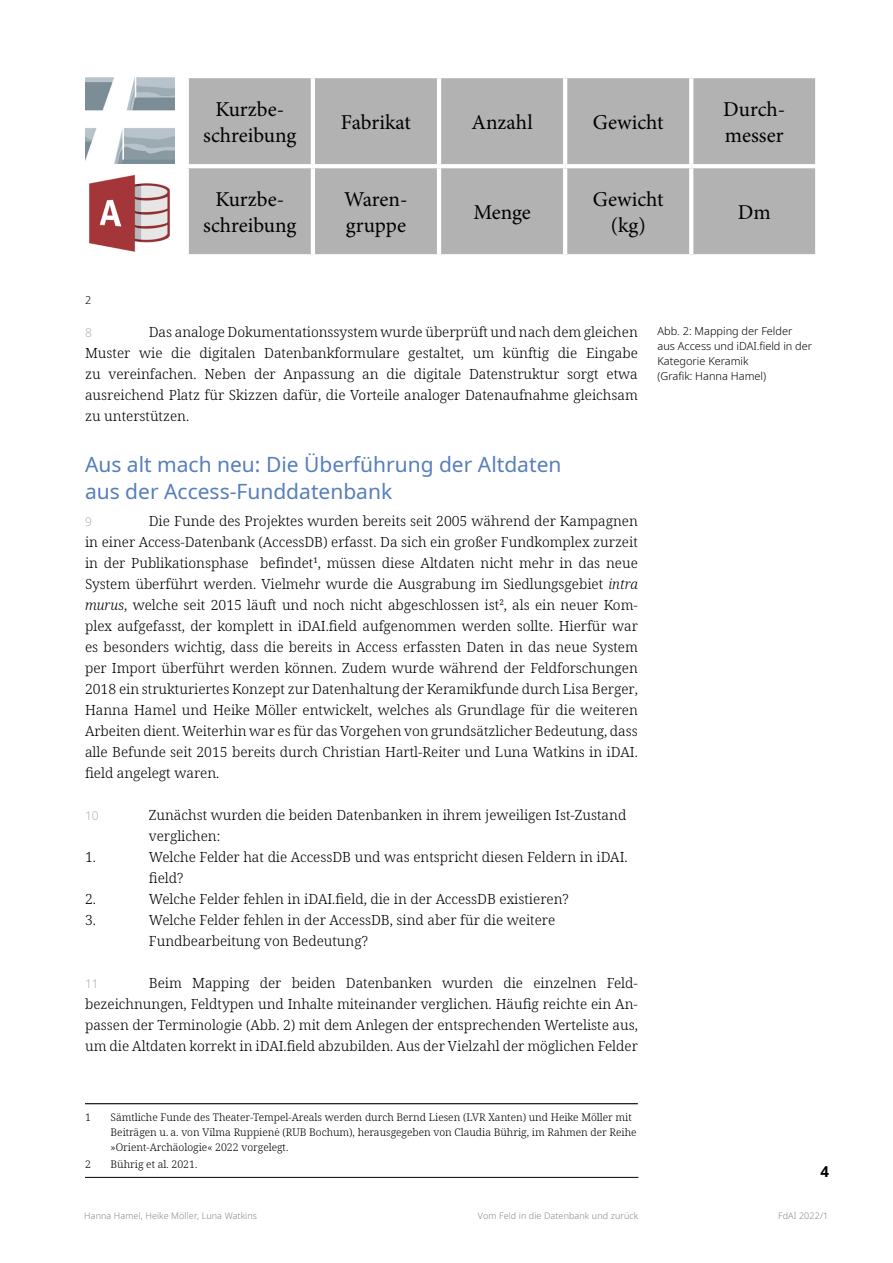
<style>
.page{position:relative;width:893px;height:1263px;background:#fff}
.page>*{position:absolute;margin:0;border:0;box-sizing:border-box;transform-origin:0 0}
.t1{font:21.15px/25.3px "Minion Pro";color:#000;text-align:center}
.t2{font:21px/27px "Noto Sans";color:#557ebb}
.t3{font:700 15px "Noto Sans";color:#000}
.t4{font:300 13.95px/21px "Noto Serif";color:#000;text-align:justify}
.t5{font:300 12px "Noto Sans";color:#b4aea7}
.t6{font:300 10.95px/15px "Noto Sans";color:#000}
.t7{font:300 10.5px/15px "Noto Serif";color:#000}
.t8{font:300 9px "Noto Sans";letter-spacing:.01em;color:#878787}
.s1{font-style:italic}
</style>
<div class="page">
<hr style="left:85px;top:1177px;width:553px;height:1px;background:#000">
<hr style="left:85px;top:1103px;width:553px;height:1px;background:#000">
<div style="left:189px;top:78px;width:626px;height:176px;background:#b3b2b2"></div>
<hr style="left:311px;top:78px;width:4px;height:86px;background:#fff">
<hr style="left:437px;top:78px;width:4px;height:86px;background:#fff">
<hr style="left:563px;top:78px;width:4px;height:86px;background:#fff">
<svg style="left:689px;top:78px;width:4px;height:86px"></svg>
<hr style="left:185px;top:164px;width:128px;height:4px;background:#fff">
<hr style="left:313px;top:164px;width:126px;height:4px;background:#fff">
<hr style="left:311px;top:168px;width:4px;height:86px;background:#fff">
<hr style="left:439px;top:164px;width:126px;height:4px;background:#fff">
<hr style="left:437px;top:168px;width:4px;height:86px;background:#fff">
<hr style="left:565px;top:164px;width:126px;height:4px;background:#fff">
<hr style="left:563px;top:168px;width:4px;height:86px;background:#fff">
<hr style="left:691px;top:164px;width:124px;height:4px;background:#fff">
<svg style="left:689px;top:168px;width:4px;height:86px"></svg>
<svg style="left:187px;top:254px;width:126px;height:1px"></svg>
<svg style="left:313px;top:254px;width:126px;height:1px"></svg>
<svg style="left:439px;top:254px;width:126px;height:1px"></svg>
<svg style="left:565px;top:254px;width:126px;height:2px"></svg>
<svg style="left:691px;top:254px;width:124px;height:2px"></svg>
<img style="left:89px;top:175px;width:81px;height:77px">
<img style="left:85px;top:77px;width:90px;height:86px">
<p class="t6" style="left:85px;top:293px;width:8px">2</p>
<h1 class="t1" style="left:203px;top:97px;width:95px">Kurzbe&shy;schreibung</h1>
<h1 class="t1" style="left:341px;top:110px;width:72px">Fabrikat</h1>
<h1 class="t1" style="left:471px;top:110px;width:63px">Anzahl</h1>
<h1 class="t1" style="left:593px;top:110px;width:72px">Gewicht</h1>
<h1 class="t1" style="left:203px;top:187px;width:95px">Kurzbe&shy;schreibung</h1>
<h1 class="t1" style="left:344px;top:187px;width:65px;text-align:left">Waren&shy;gruppe</h1>
<h1 class="t1" style="left:473px;top:200px;width:59px">Menge</h1>
<h1 class="t1" style="left:593px;top:187px;width:72px">Gewicht (kg)</h1>
<h1 class="t1" style="left:723px;top:97px;width:64px;text-align:left">Durch&shy;messer</h1>
<h1 class="t1" style="left:738px;top:200px;width:34px">Dm</h1>
<p class="t4" style="left:85px;top:322px;width:554px;text-indent:64px">Das analoge Dokumentationssystem wurde überprüft und nach dem gleichen Muster wie die digitalen Datenbankformulare gestaltet, um künftig die Eingabe zu vereinfachen. Neben der Anpassung an die digitale Datenstruktur sorgt etwa ausreichend Platz für Skizzen dafür, die Vorteile analoger Datenaufnahme gleichsam zu unterstützen.</p>
<h2 class="t2" style="left:85px;top:451px;width:478px">Aus alt mach neu: Die Überführung der Altdaten aus der Access-Funddatenbank</h2>
<p class="t5" style="left:85px;top:513px;width:8px">9</p>
<p class="t5" style="left:85px;top:324px;width:8px">8</p>
<p class="t4" style="left:85px;top:511px;width:554px;text-indent:64px">Die Funde des Projektes wurden bereits seit 2005 während der Kampagnen in einer Access-Datenbank (AccessDB) erfasst. Da sich ein großer Fundkomplex zurzeit in der Publikationsphase befindet<sup>1</sup>, müssen diese Altdaten nicht mehr in das neue System überführt werden. Vielmehr wurde die Ausgrabung im Siedlungsgebiet <span class="s1">intra murus</span>, welche seit 2015 läuft und noch nicht abgeschlossen ist<sup>2</sup>, als ein neuer Kom&shy;plex aufgefasst, der komplett in iDAI.field aufgenommen werden sollte. Hierfür war es besonders wichtig, dass die bereits in Access erfassten Daten in das neue System per Import überführt werden können. Zudem wurde während der Feldforschungen 2018 ein strukturiertes Konzept zur Datenhaltung der Keramikfunde durch Lisa Berger, Hanna Hamel und Heike Möller entwickelt, welches als Grundlage für die weiteren Arbeiten dient. Weiterhin war es für das Vorgehen von grundsätzlicher Bedeutung, dass alle Befunde seit 2015 bereits durch Christian Hartl-Reiter und Luna Watkins in iDAI. field angelegt waren.</p>
<p class="t5" style="left:85px;top:807px;width:15px">10</p>
<p class="t4" style="left:149px;top:805px;width:479px">Zunächst wurden die beiden Datenbanken in ihrem jeweiligen Ist-Zustand verglichen:</p>
<p class="t4" style="left:85px;top:847px;width:12px">1.</p>
<p class="t4" style="left:149px;top:847px;width:480px">Welche Felder hat die AccessDB und was entspricht diesen Feldern in iDAI. field?</p>
<p class="t4" style="left:85px;top:889px;width:12px">2.</p>
<p class="t4" style="left:149px;top:889px;width:421px">Welche Felder fehlen in iDAI.field, die in der AccessDB existieren?</p>
<p class="t4" style="left:85px;top:910px;width:12px">3.</p>
<p class="t4" style="left:149px;top:910px;width:408px">Welche Felder fehlen in der AccessDB, sind aber für die weitere<br>Fundbearbeitung von Bedeutung?</p>
<p class="t5" style="left:85px;top:975px;width:15px">11</p>
<p class="t4" style="left:85px;top:973px;width:554px;text-indent:64px">Beim Mapping der beiden Datenbanken wurden die einzelnen Feld&shy;bezeichnungen, Feldtypen und Inhalte miteinander verglichen. Häufig reichte ein An&shy;passen der Terminologie (Abb. 2) mit dem Anlegen der entsprechenden Werteliste aus, um die Altdaten korrekt in iDAI.field abzubilden. Aus der Vielzahl der möglichen Felder</p>
<p class="t6" style="left:657px;top:324px;width:156px">Abb. 2: Mapping der Felder aus Access und iDAI.field in der<br>Kategorie Keramik<br>(Grafik: Hanna Hamel)</p>
<p class="t7" style="left:85px;top:1110px;width:7px">1</p>
<p class="t7" style="left:111px;top:1110px;width:528px">Sämtliche Funde des Theater-Tempel-Areals werden durch Bernd Liesen (LVR Xanten) und Heike Möller mit<br>Beiträgen u. a. von Vilma Ruppienė (RUB Bochum), herausgegeben von Claudia Bührig, im Rahmen der Reihe »Orient-Archäologie« 2022 vorgelegt.</p>
<p class="t7" style="left:85px;top:1157px;width:7px">2</p>
<p class="t7" style="left:111px;top:1157px;width:88px">Bührig et al. 2021.</p>
<p class="t8" style="left:84px;top:1209px;width:174px">Hanna Hamel, Heike Möller, Luna Watkins</p>
<p class="t8" style="left:478px;top:1209px;width:162px">Vom Feld in die Datenbank und zurück</p>
<p class="t3" style="left:821px;top:1161px;width:10px">4</p>
<p class="t8" style="left:778px;top:1209px;width:52px">FdAI 2022/1</p>
</div>
